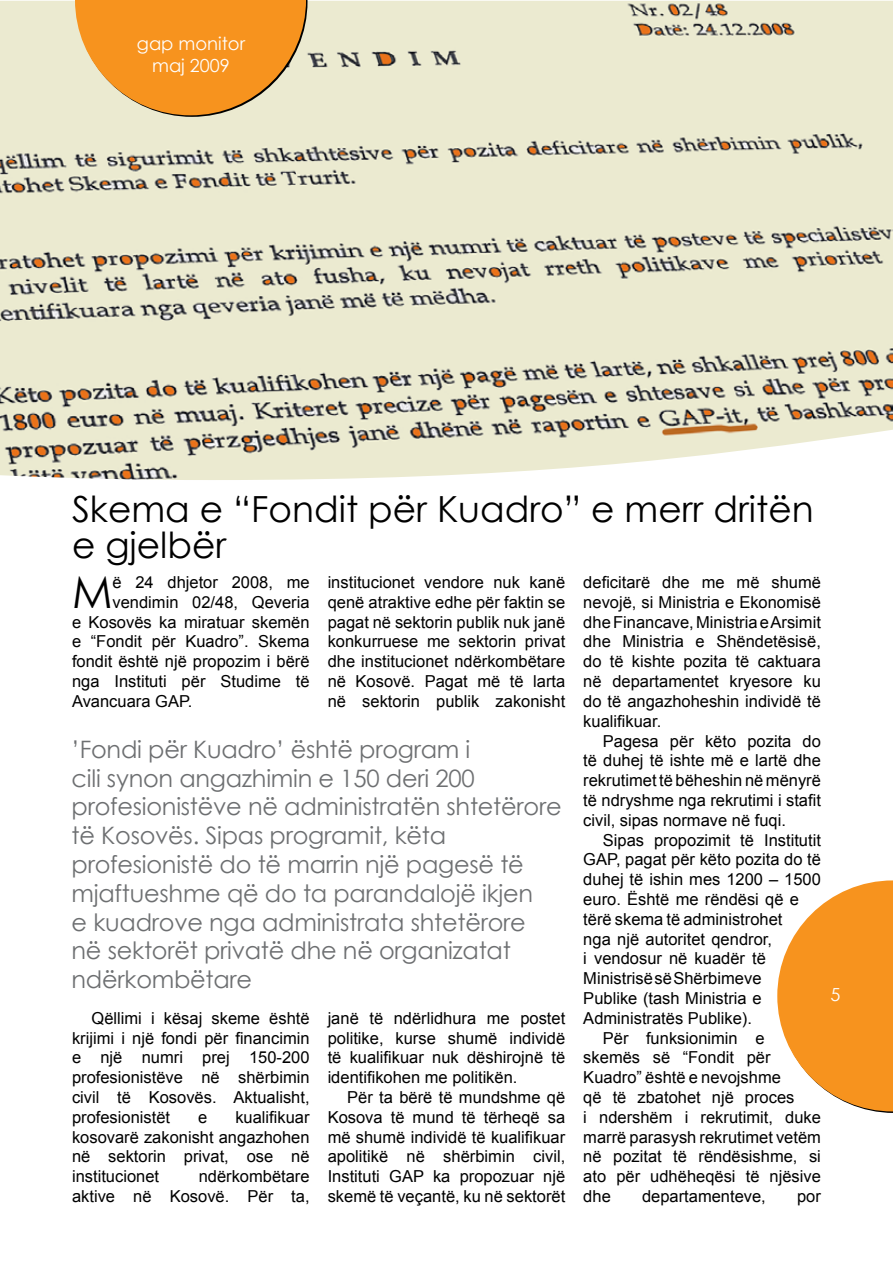
<style>
.page{position:relative;width:893px;height:1263px;background:#fff}
.page>*{position:absolute;margin:0;border:0;box-sizing:border-box;transform-origin:0 0}
.t1{font:44.1px "Century Gothic";color:#000}
.t2{font:36px/36px "Century Gothic";color:#000}
.t3{font:24px/28.8px "Century Gothic";letter-spacing:-.01em;color:#6d6f71}
.t4{font:18px/21.6px "Century Gothic";color:#fff;text-align:center}
.t5{font:16.5px/19.8px "Arial";color:#000;text-align:justify}
</style>
<div class="page">
<img style="left:0;top:1px;width:893px;height:479px">
<svg style="left:75px;top:0;width:232px;height:117px;background:#f0a343"></svg>
<svg style="left:777px;top:880px;width:116px;height:233px"></svg>
<p class="t4" style="left:137px;top:33px;width:110px">gap monitor maj 2009</p>
<h2 class="t2" style="left:72px;top:490px;width:743px">Skema e “Fondit për Kuadro” e merr dritën e gjelbër</h2>
<h1 class="t1" style="left:72px;top:561px;width:42px">M</h1>
<p class="t5" style="left:112px;top:572px;width:199px">ë 24 dhjetor 2008, me</p>
<p class="t5" style="left:112px;top:592px;width:199px">vendimin 02/48, Qeveria</p>
<p class="t5" style="left:72px;top:612px;width:239px">e Kosovës ka miratuar skemën</p>
<p class="t5" style="left:72px;top:632px;width:239px">e “Fondit për Kuadro”. Skema</p>
<p class="t5" style="left:72px;top:652px;width:239px">fondit është një propozim i bërë</p>
<p class="t5" style="left:72px;top:671px;width:239px">nga Instituti për Studime të</p>
<p class="t5" style="left:72px;top:691px;width:122px">Avancuara GAP.</p>
<p class="t5" style="left:328px;top:572px;width:239px">institucionet vendore nuk kanë qenë atraktive edhe për faktin se pagat në sektorin publik nuk janë konkurruese me sektorin privat dhe institucionet ndërkombëtare në Kosovë. Pagat më të larta në sektorin publik zakonisht</p>
<p class="t3" style="left:72px;top:734px;width:491px">’Fondi për Kuadro’ është program i<br>cili synon angazhimin e 150 deri 200 profesionistëve në administratën shtetërore të Kosovës. Sipas programit, këta profesionistë do të marrin një pagesë të mjaftueshme që do ta parandalojë ikjen<br>e kuadrove nga administrata shtetërore në sektorët privatë dhe në organizatat ndërkombëtare</p>
<p class="t5" style="left:72px;top:1008px;width:239px;text-indent:20px">Qëllimi i kësaj skeme është krijimi i një fondi për financimin e një numri prej 150-200 profesionistëve në shërbimin civil të Kosovës. Aktualisht, profesionistët</p>
<p class="t5" style="left:72px;top:1107px;width:239px;text-indent:163px">kualifikuar kosovarë zakonisht angazhohen në sektorin privat, ose në institucionet</p>
<p class="t5" style="left:198px;top:1107px;width:11px">e</p>
<p class="t5" style="left:72px;top:1166px;width:239px;text-align:right">ndërkombëtare<br>aktive në Kosovë. Për ta,</p>
<p class="t5" style="left:328px;top:1008px;width:239px">janë të ndërlidhura me postet politike, kurse shumë individë të kualifikuar nuk dëshirojnë të identifikohen me politikën.</p>
<p class="t5" style="left:328px;top:1087px;width:239px;text-indent:20px">Për ta bërë të mundshme që Kosova të mund të tërheqë sa më shumë individë të kualifikuar apolitikë në shërbimin civil, Instituti GAP ka propozuar një skemë të veçantë, ku në sektorët</p>
<p class="t5" style="left:583px;top:572px;width:239px">deficitarë dhe me më shumë nevojë, si Ministria e Ekonomisë dhe Financave, Ministria e Arsimit dhe Ministria e Shëndetësisë, do të kishte pozita të caktuara në departamentet kryesore ku do të angazhoheshin individë të kualifikuar.</p>
<p class="t5" style="left:583px;top:731px;width:239px;text-indent:20px">Pagesa për këto pozita do të duhej të ishte më e lartë dhe rekrutimet të bëheshin në mënyrë të ndryshme nga rekrutimi i stafit civil, sipas normave në fuqi.</p>
<p class="t5" style="left:603px;top:830px;width:220px">Sipas propozimit të Institutit</p>
<p class="t5" style="left:583px;top:850px;width:239px">GAP, pagat për këto pozita do të</p>
<p class="t5" style="left:583px;top:869px;width:239px">duhej të ishin mes 1200 – 1500</p>
<p class="t5" style="left:583px;top:889px;width:217px">euro. Është me rëndësi që e</p>
<p class="t5" style="left:583px;top:909px;width:201px">tërë skema të administrohet</p>
<p class="t5" style="left:583px;top:929px;width:190px">nga një autoritet qendror,</p>
<p class="t5" style="left:583px;top:949px;width:184px">i vendosur në kuadër të</p>
<p class="t5" style="left:583px;top:968px;width:180px">Ministrisë së Shërbimeve</p>
<p class="t5" style="left:583px;top:988px;width:180px">Publike (tash Ministria e</p>
<p class="t5" style="left:583px;top:1008px;width:170px">Administratës Publike).</p>
<p class="t5" style="left:603px;top:1028px;width:163px">Për funksionimin e</p>
<p class="t5" style="left:583px;top:1048px;width:189px">skemës së “Fondit për</p>
<p class="t5" style="left:583px;top:1067px;width:199px">Kuadro” është e nevojshme</p>
<p class="t5" style="left:583px;top:1087px;width:213px">që të zbatohet një proces</p>
<p class="t5" style="left:583px;top:1107px;width:239px">i ndershëm i rekrutimit, duke</p>
<p class="t5" style="left:583px;top:1127px;width:239px">marrë parasysh rekrutimet vetëm</p>
<p class="t5" style="left:583px;top:1147px;width:239px">në pozitat të rëndësishme, si</p>
<p class="t5" style="left:583px;top:1166px;width:239px">ato për udhëheqësi të njësive</p>
<p class="t5" style="left:583px;top:1186px;width:29px">dhe</p>
<p class="t5" style="left:642px;top:1186px;width:125px">departamenteve,</p>
<p class="t5" style="left:797px;top:1186px;width:25px">por</p>
<p class="t4" style="left:830px;top:984px;width:11px">5</p>
</div>
